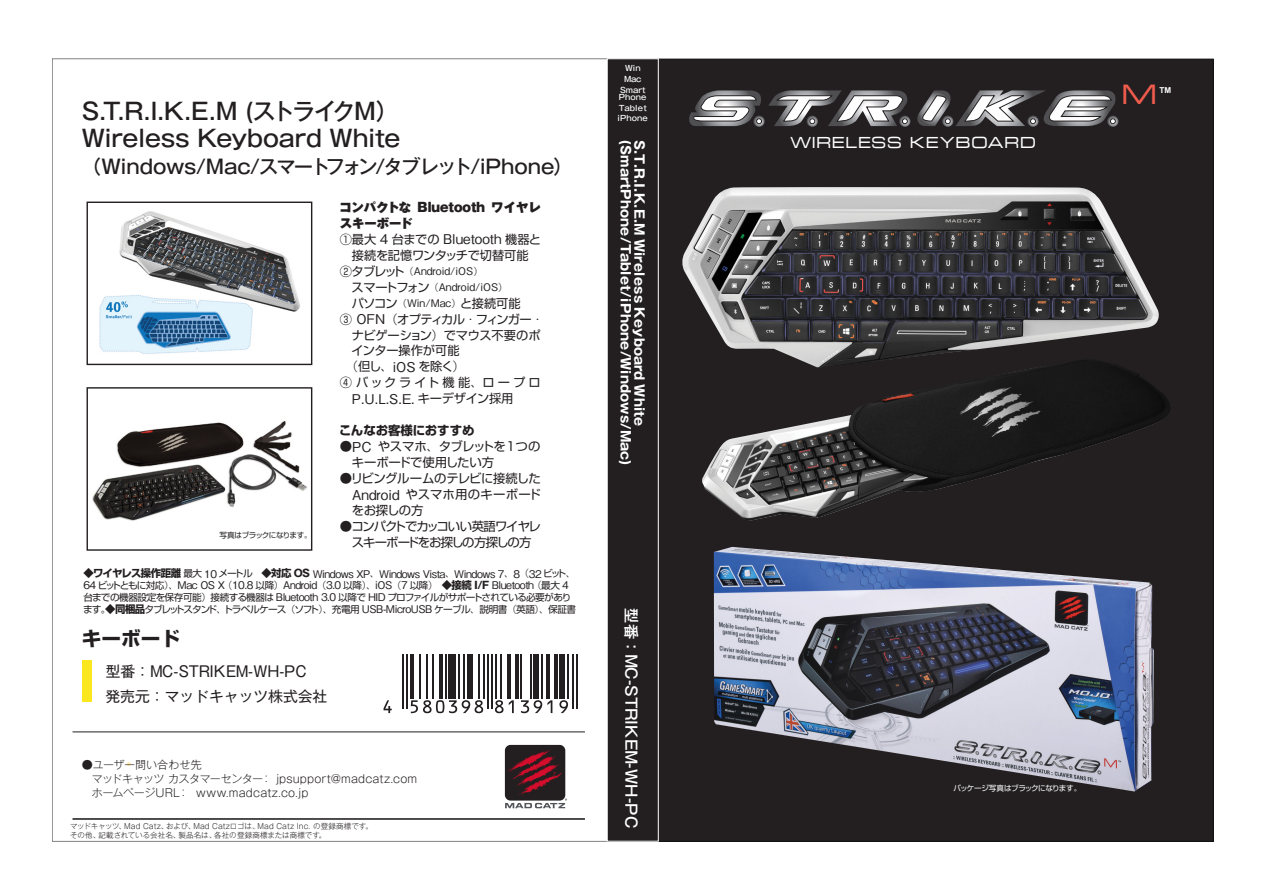
<style>
.page{position:relative;width:1263px;height:893px;background:#fff}
.page>*{position:absolute;margin:0;border:0;box-sizing:border-box;transform-origin:0 0}
.t1{font:27px "Eurostile Extended";color:#f15c4d}
.t2{font:500 23.1px/27px "Gothic MB101 Pro";letter-spacing:-.02em;color:#231f20}
.t3{font:700 19.65px "Shin Go Pro";color:#231f20}
.t4{font:500 19.5px "Gothic MB101 Pro";letter-spacing:-.02em;color:#231f20}
.t5{font:15.45px "Eurostile Extended";letter-spacing:.01em;color:#fff}
.t6{font:500 15.3px "Gothic MB101 Pro";letter-spacing:-.005em;color:#fff}
.t7{font:14.85px/24.9px "Gothic MB101 Pro";color:#231f20}
.t8{font:500 13.5px "Gothic BBB Pro";color:#231f20}
.t9{font:700 13.05px/13.5px "Gothic MB101 Pro";letter-spacing:.005em;color:#fff}
.t10{font:12.45px/15.9px "Shin Go Pro";letter-spacing:-.06em;color:#231f20;text-align:justify}
.t11{font:12.45px/15.9px "Shin Go Pro";letter-spacing:-.085em;color:#231f20;text-align:center}
.t12{font:12.45px/15.9px "Shin Go Pro";letter-spacing:-.025em;color:#231f20}
.t13{font:900 12.45px/15.9px "Gothic MB101 Pro";color:#231f20}
.t14{font:700 12.45px "Shin Go Pro";color:#231f20}
.t15{font:12.3px/15.9px "Shin Go Pro";letter-spacing:-.015em;color:#231f20;text-align:center}
.t16{font:12.3px "Shin Go Pro";letter-spacing:-.06em;color:#231f20}
.t17{font:12.3px "Shin Go Pro";letter-spacing:-.07em;color:#231f20}
.t18{font:12.3px "Shin Go Pro";letter-spacing:.24em;color:#231f20}
.t19{font:300 11.1px/13.8px "Gothic MB101 Pro";letter-spacing:.005em;color:#231f20}
.t20{font:500 10.65px/11.9px "Gothic BBB Pro";letter-spacing:-.045em;color:#231f20}
.t21{font:500 10.5px/15.9px "Gothic BBB Pro";color:#231f20}
.t22{font:9.6px/12.3px "Shin Go Pro";letter-spacing:-.07em;color:#231f20}
.t23{font:700 8.1px "Arial";color:#fff}
.t24{font:500 7.65px/10.6px "Gothic MB101 Pro";letter-spacing:.005em;color:#fff;text-align:center}
.t25{font:7.65px "Shin Go Pro";letter-spacing:-.055em;color:#fff}
.t26{font:7.65px "Shin Go Pro";letter-spacing:-.065em;color:#231f20}
.t27{font:300 7.5px/9px "Gothic MB101 Pro";letter-spacing:.015em;color:#231f20}
.s1{font-weight:300}
.s2{font-family:"Gothic BBB Pro";font-weight:500;font-size:13.5px}
.s3{font-family:"Shin Go Pro";font-weight:400;font-size:12.3px}
.s4{font-family:"Shin Go Pro";font-weight:300;font-size:9.45px}
.s5{font-weight:300;font-size:9.45px}
.s6{font-family:"Gothic BBB Pro";font-weight:500;font-size:10.5px}
.s7{font-family:"Gothic BBB Pro";font-weight:500;font-size:13.65px}
.s8{font-family:"Shin Go Pro";font-weight:700;font-size:10.35px}
.s9{font-family:"Shin Go Pro";font-weight:400;font-size:9.6px}
.s10{font-family:"Gothic MB101 Pro";font-weight:700;font-size:10.35px}
.s11{font-family:"Shin Go Pro";font-weight:300;font-size:9.6px}
.s12{font-family:"Gothic BBB Pro";font-weight:500;font-size:10.65px}
.s13{font-weight:700;font-size:10.35px}
</style>
<div class="page">
<img style="left:105px;top:201px;width:208px;height:161px">
<div style="left:87px;top:202px;width:225px;height:163px;border:1px solid #231f20"></div>
<img style="left:89px;top:358px;width:221px;height:193px">
<img style="left:99px;top:294px;width:154px;height:61px">
<div style="left:659px;top:59px;width:555px;height:782px;background:#231f20"></div>
<div style="left:607px;top:59px;width:67px;height:782px;background:#231f20"></div>
<svg style="left:127px;top:762px;width:4px;height:4px"></svg>
<div style="left:82px;top:661px;width:9px;height:41px;background:#fbe71f"></div>
<hr style="left:73px;top:818px;width:512px;height:2px;background:#231f20">
<hr style="left:73px;top:732px;width:512px;height:1px;background:#231f20">
<div style="left:607px;top:59px;width:51px;height:782px;border:1px solid #fff"></div>
<div style="left:505px;top:745px;width:60px;height:56px;background:#231f20;border-radius:6px"></div>
<svg style="left:505px;top:748px;width:62px;height:60px"></svg>
<svg style="left:689px;top:90px;width:430px;height:37px"></svg>
<img style="left:714px;top:547px;width:440px;height:244px">
<img style="left:682px;top:187px;width:477px;height:171px">
<img style="left:702px;top:358px;width:468px;height:163px">
<hr style="left:410px;top:654px;width:3px;height:44px;background:#231f20">
<hr style="left:419px;top:654px;width:2px;height:44px;background:#231f20">
<hr style="left:426px;top:654px;width:2px;height:44px;background:#231f20">
<hr style="left:432px;top:654px;width:2px;height:44px;background:#231f20">
<hr style="left:439px;top:654px;width:4px;height:44px;background:#231f20">
<hr style="left:445px;top:654px;width:2px;height:44px;background:#231f20">
<div style="left:448px;top:654px;width:8px;height:44px;background:#231f20"></div>
<hr style="left:458px;top:654px;width:2px;height:44px;background:#231f20">
<hr style="left:463px;top:654px;width:2px;height:44px;background:#231f20">
<div style="left:467px;top:654px;width:5px;height:44px;background:#231f20"></div>
<hr style="left:478px;top:654px;width:2px;height:44px;background:#231f20">
<hr style="left:484px;top:654px;width:1px;height:44px;background:#231f20">
<hr style="left:495px;top:654px;width:1px;height:44px;background:#231f20">
<hr style="left:500px;top:654px;width:2px;height:44px;background:#231f20">
<hr style="left:507px;top:654px;width:4px;height:44px;background:#231f20">
<hr style="left:515px;top:654px;width:4px;height:44px;background:#231f20">
<hr style="left:520px;top:654px;width:2px;height:44px;background:#231f20">
<hr style="left:530px;top:654px;width:1px;height:44px;background:#231f20">
<div style="left:533px;top:654px;width:6px;height:44px;background:#231f20"></div>
<hr style="left:541px;top:654px;width:2px;height:44px;background:#231f20">
<hr style="left:546px;top:654px;width:4px;height:44px;background:#231f20">
<hr style="left:554px;top:654px;width:3px;height:44px;background:#231f20">
<div style="left:559px;top:654px;width:6px;height:44px;background:#231f20"></div>
<hr style="left:567px;top:654px;width:1px;height:44px;background:#231f20">
<hr style="left:402px;top:654px;width:2px;height:54px;background:#231f20">
<hr style="left:406px;top:654px;width:2px;height:54px;background:#231f20">
<hr style="left:487px;top:654px;width:2px;height:54px;background:#231f20">
<hr style="left:491px;top:654px;width:2px;height:54px;background:#231f20">
<hr style="left:572px;top:654px;width:2px;height:54px;background:#231f20">
<hr style="left:576px;top:654px;width:2px;height:54px;background:#231f20">
<svg style="left:383px;top:700px;width:9px;height:13px"></svg>
<svg style="left:411px;top:700px;width:72px;height:13px"></svg>
<svg style="left:495px;top:700px;width:8px;height:13px"></svg>
<svg style="left:509px;top:700px;width:5px;height:13px"></svg>
<svg style="left:521px;top:700px;width:31px;height:13px"></svg>
<svg style="left:559px;top:700px;width:9px;height:13px"></svg>
<h2 class="t2" style="left:82px;top:95px;width:320px">S.T.R.I.K.E.M (ストライクM）<br>Wireless Keyboard White</h2>
<h3 class="t4" style="left:82px;top:150px;width:492px">（Windows/Mac/スマートフォン/タブレット/iPhone）</h3>
<p class="t26" style="left:219px;top:529px;width:94px">写真はブラックになります<span class="s1">。</span></p>
<p class="t13" style="left:339px;top:198px;width:203px">コンパクトな Bluetooth ワイヤレスキーボード</p>
<p class="t15" style="left:340px;top:230px;width:203px">①最大 <span class="s2">4</span> 台までの <span class="s2">Bluetooth</span> 機器と接続を記憶ワンタッチで切替可能</p>
<p class="t21" style="left:340px;top:262px;width:170px"><span class="s3">②タブレット</span><span class="s4">（</span>Android/iOS<span class="s4">）<br></span><span class="s3">　スマートフォン</span><span class="s4">（</span>Android/iOS<span class="s4">）</span></p>
<p class="t16" style="left:340px;top:293px;width:183px">　パソコン<span class="s5">（</span><span class="s6">Win/Mac</span><span class="s5">）</span>と接続可能</p>
<p class="t17" style="left:340px;top:309px;width:206px">③ <span class="s2">OFN</span><span class="s1">（</span>オプティカル<span class="s1">・</span>フィンガー<span class="s1">・</span></p>
<p class="t15" style="left:352px;top:325px;width:190px">ナビゲーション<span class="s1">）</span>でマウス不要のポ</p>
<p class="t15" style="left:352px;top:341px;width:110px">インター操作が可能</p>
<p class="t15" style="left:346px;top:357px;width:120px"><span class="s1">（</span>但し<span class="s1">、</span><span class="s2">iOS</span> を除く<span class="s1">）</span></p>
<p class="t18" style="left:340px;top:373px;width:203px">④ バックライト機能<span class="s1">、</span>ロープロ</p>
<p class="t8" style="left:352px;top:388px;width:163px">P.U.L.S.E. <span class="s3">キーデザイン採用</span></p>
<p class="t14" style="left:339px;top:421px;width:137px">こんなお客様におすすめ</p>
<p class="t12" style="left:352px;top:437px;width:190px;text-indent:-12px">●<span class="s7">PC</span> やスマホ<span class="s1">、</span>タブレットを１つのキーボードで使用したい方</p>
<p class="t10" style="left:352px;top:469px;width:191px;text-indent:-12px">●リビングルームのテレビに接続した<span class="s7">Android</span> やスマホ用のキーボードをお探しの方</p>
<p class="t11" style="left:340px;top:517px;width:203px">●コンパクトでカッコいい英語ワイヤレスキーボードをお探しの方探しの方</p>
<p class="t20" style="left:83px;top:566px;width:493px"><span class="s8">◆ワイヤレス操作距離</span><span class="s9">最大</span> 10 <span class="s9">メートル　</span><span class="s8">◆対応</span> <span class="s10">OS</span> Windows XP<span class="s11">、</span>Windows Vista<span class="s11">、</span>Windows 7<span class="s11">、</span>8<span class="s11">（</span>32 <span class="s9">ビット</span><span class="s11">、<br></span>64 <span class="s9">ビットともに対応</span><span class="s11">）、</span>Mac OS X <span class="s11">（</span>10.8 <span class="s9">以降</span><span class="s11">）</span>A<span class="s9">ｎ</span>droid<span class="s11">（</span>3.0 <span class="s9">以降</span><span class="s11">）、</span>iOS<span class="s11">（</span>7 <span class="s9">以降</span><span class="s11">）</span> <span class="s8">◆接続</span> <span class="s10">I/F</span> Bluetooth <span class="s11">（</span><span class="s9">最大</span> 4</p>
<p class="t22" style="left:83px;top:590px;width:495px">台までの機器設定を保存可能<span class="s1">）</span>接続する機器は <span class="s12">Bluetooth 3.0</span> 以降で <span class="s12">HID</span> プロファイルがサポートされている必要があります<span class="s1">。</span><span class="s13">◆同梱品</span>タブレットスタンド<span class="s1">、</span>トラベルケース<span class="s1">（</span>ソフト<span class="s1">）、</span>充電用 <span class="s12">USB-MicroUSB</span> ケーブル<span class="s1">、</span>説明書<span class="s1">（</span>英語<span class="s1">）、</span>保証書</p>
<h3 class="t3" style="left:82px;top:623px;width:100px">キーボード</h3>
<h3 class="t7" style="left:106px;top:657px;width:223px">型番：MC-STRIKEM-WH-PC<br>発売元：マッドキャッツ株式会社</h3>
<p class="t19" style="left:92px;top:756px;width:327px;text-indent:-10px">●ユーザー問い合わせ先<br>マッドキャッツ カスタマーセンター： jpsupport@madcatz.comホームページURL： www.madcatz.co.jp</p>
<p class="t27" style="left:70px;top:820px;width:304px">マッドキャッツ、Mad Catz、および、Mad Catzロゴは、Mad Catz Inc. の登録商標です。その他、記載されている会社名、製品名は、各社の登録商標または商標です。</p>
<p class="t24" style="left:620px;top:62px;width:27px">Win<br>Mac<br>Smart</p>
<p class="t24" style="left:617px;top:91px;width:32px;text-align:left">Phone<br>Tablet iPhone</p>
<p class="t9" style="left:648px;top:140px;width:326px;rotate:90deg">S.T.R.I.K.E.M Wireless Keyboard White (SmartPhone/Tablet/iPhone/Windows/Mac)</p>
<h3 class="t6" style="left:644px;top:608px;width:221px;rotate:90deg">型番：MC-STRIKEM-WH-PC</h3>
<h3 class="t5" style="left:790px;top:132px;width:247px">WIRELESS KEYBOARD</h3>
<h1 class="t1" style="left:1121px;top:76px;width:38px">M</h1>
<p class="t23" style="left:1160px;top:85px;width:13px">TM</p>
<p class="t25" style="left:953px;top:782px;width:129px">パッケージ写真はブラックになります<span class="s1">。</span></p>
</div>
